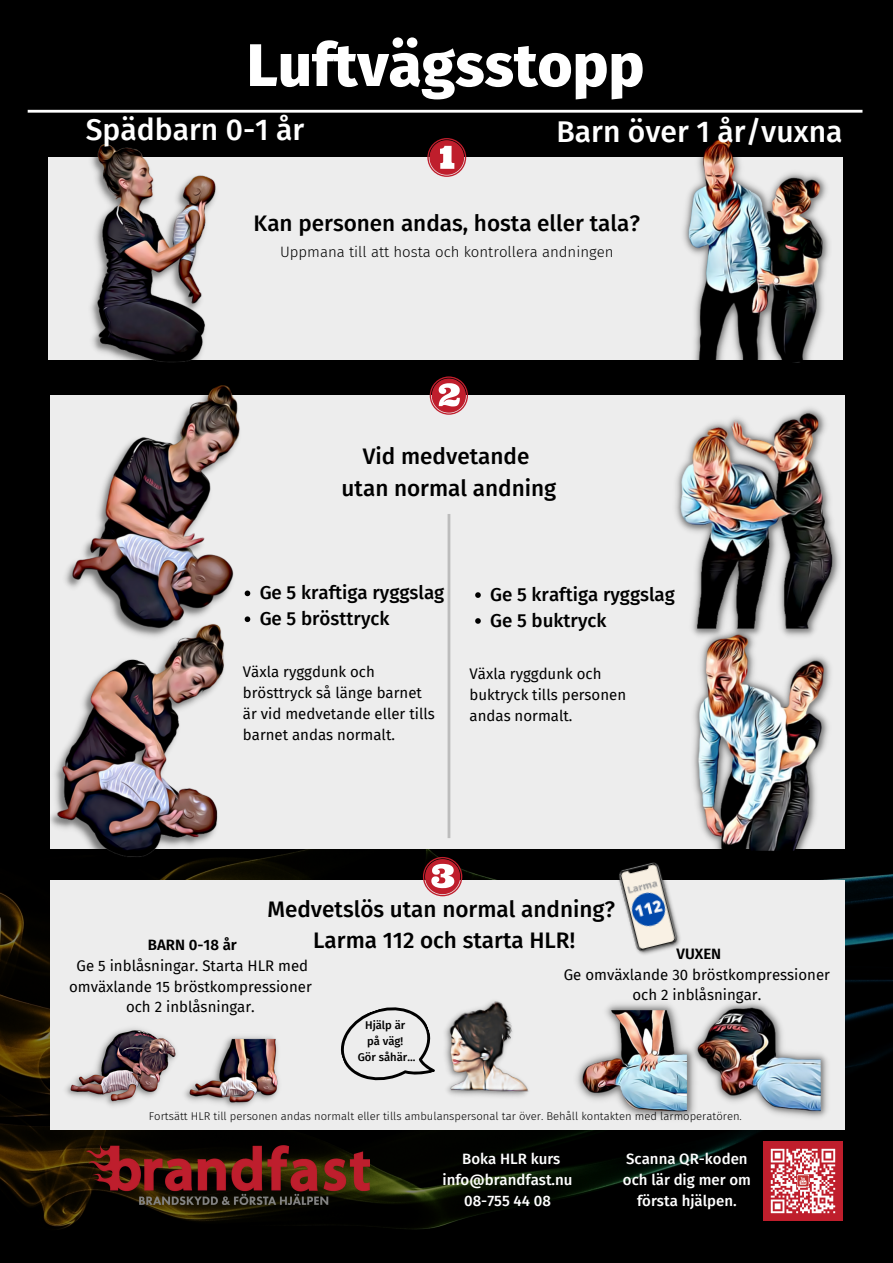
<style>
.page{position:relative;width:893px;height:1263px;background:#000}
.page>*{position:absolute;margin:0;border:0;box-sizing:border-box;transform-origin:0 0}
.t1{font:800 60px "Fira Sans";color:#fff}
.t2{font:500 30px "Fira Sans";color:#fff}
.t3{font:500 22.5px "Fira Sans";color:#000}
.t4{font:500 18.75px "Fira Sans";color:#000}
.t5{font:15px/20.9px "Fira Sans";color:#000}
.t6{font:500 15px/20.9px "Fira Sans";color:#fff;text-align:center}
.t7{font:300 15px "Fira Sans";color:#000}
.t8{font:600 15px "Fira Sans";color:#000}
.t9{font:300 11.25px "Fira Sans";color:#000}
.t10{font:500 11.25px "Fira Sans";color:#000}
</style>
<div class="page">
<img style="left:0;top:469px;width:893px;height:761px">
<div style="left:51px;top:880px;width:794px;height:250px;background:#ededed"></div>
<div style="left:51px;top:396px;width:794px;height:453px;background:#ededed"></div>
<hr style="left:447px;top:514px;width:3px;height:324px;background:#000">
<svg style="left:430px;top:376px;width:38px;height:39px"></svg>
<svg style="left:423px;top:857px;width:39px;height:39px"></svg>
<div style="left:48px;top:157px;width:794px;height:202px;background:#ededed"></div>
<svg style="left:427px;top:138px;width:39px;height:39px"></svg>
<svg style="left:340px;top:1007px;width:95px;height:74px"></svg>
<img style="left:61px;top:385px;width:182px;height:235px">
<img style="left:47px;top:620px;width:179px;height:249px">
<img style="left:87px;top:144px;width:132px;height:219px">
<img style="left:445px;top:1001px;width:84px;height:96px">
<img style="left:66px;top:1028px;width:111px;height:78px">
<img style="left:184px;top:1036px;width:95px;height:71px">
<hr style="left:28px;top:110px;width:834px;height:3px;background:#fff">
<img style="left:763px;top:1141px;width:80px;height:80px">
<img style="left:613px;top:856px;width:74px;height:99px">
<img style="left:679px;top:138px;width:153px;height:225px">
<img style="left:675px;top:408px;width:165px;height:216px">
<img style="left:689px;top:624px;width:145px;height:237px">
<img style="left:699px;top:1002px;width:129px;height:116px">
<img style="left:576px;top:1003px;width:123px;height:116px">
<svg style="left:245px;top:590px;width:5px;height:6px"></svg>
<svg style="left:245px;top:616px;width:5px;height:6px"></svg>
<svg style="left:475px;top:592px;width:6px;height:6px"></svg>
<svg style="left:475px;top:618px;width:6px;height:6px"></svg>
<img style="left:86px;top:1146px;width:284px;height:59px">
<p class="t1" style="left:247px;top:30px;width:399px">Luftvägsstopp</p>
<p class="t2" style="left:86px;top:112px;width:220px">Spädbarn 0-1 år</p>
<p class="t2" style="left:556px;top:114px;width:288px">Barn över 1 år/vuxna</p>
<p class="t3" style="left:253px;top:210px;width:388px">Kan personen andas, hosta eller tala?</p>
<p class="t7" style="left:280px;top:243px;width:335px">Uppmana till att hosta och kontrollera andningen</p>
<p class="t3" style="left:363px;top:443px;width:168px">Vid medvetande</p>
<p class="t3" style="left:341px;top:475px;width:216px">utan normal andning</p>
<p class="t4" style="left:260px;top:581px;width:186px">Ge 5 kraftiga ryggslag</p>
<p class="t4" style="left:260px;top:607px;width:131px">Ge 5 brösttryck</p>
<p class="t4" style="left:490px;top:583px;width:186px">Ge 5 kraftiga ryggslag</p>
<p class="t4" style="left:490px;top:609px;width:118px">Ge 5 buktryck</p>
<p class="t5" style="left:243px;top:662px;width:193px">Växla ryggdunk och brösttryck så länge barnet är vid medvetande eller tills barnet andas normalt.</p>
<p class="t5" style="left:469px;top:663px;width:158px">Växla ryggdunk och buktryck tills personen andas normalt.</p>
<p class="t3" style="left:267px;top:896px;width:349px">Medvetslös utan normal andning?</p>
<p class="t3" style="left:313px;top:927px;width:263px">Larma 112 och starta HLR!</p>
<p class="t8" style="left:148px;top:936px;width:90px">BARN 0-18 år</p>
<p class="t5" style="left:69px;top:955px;width:244px;text-align:center">Ge 5 inblåsningar. Starta HLR med omväxlande 15 bröstkompressioner</p>
<p class="t5" style="left:126px;top:997px;width:130px">och 2 inblåsningar.</p>
<p class="t8" style="left:676px;top:945px;width:46px">VUXEN</p>
<p class="t5" style="left:564px;top:964px;width:268px">Ge omväxlande 30 bröstkompressioner</p>
<p class="t5" style="left:632px;top:985px;width:130px">och 2 inblåsningar.</p>
<p class="t10" style="left:365px;top:1019px;width:42px">Hjälp är</p>
<p class="t10" style="left:367px;top:1034px;width:38px">på väg!</p>
<p class="t10" style="left:358px;top:1050px;width:59px">Gör såhär...</p>
<p class="t9" style="left:149px;top:1109px;width:594px">Fortsätt HLR till personen andas normalt eller tills ambulanspersonal tar över. Behåll kontakten med larmoperatören.</p>
<p class="t6" style="left:462px;top:1149px;width:100px">Boka HLR kurs</p>
<p class="t6" style="left:442px;top:1170px;width:132px">info@brandfast.nu</p>
<p class="t6" style="left:464px;top:1190px;width:88px">08-755 44 08</p>
<p class="t6" style="left:623px;top:1149px;width:129px">Scanna QR-koden och lär dig mer om första hjälpen.</p>
</div>
